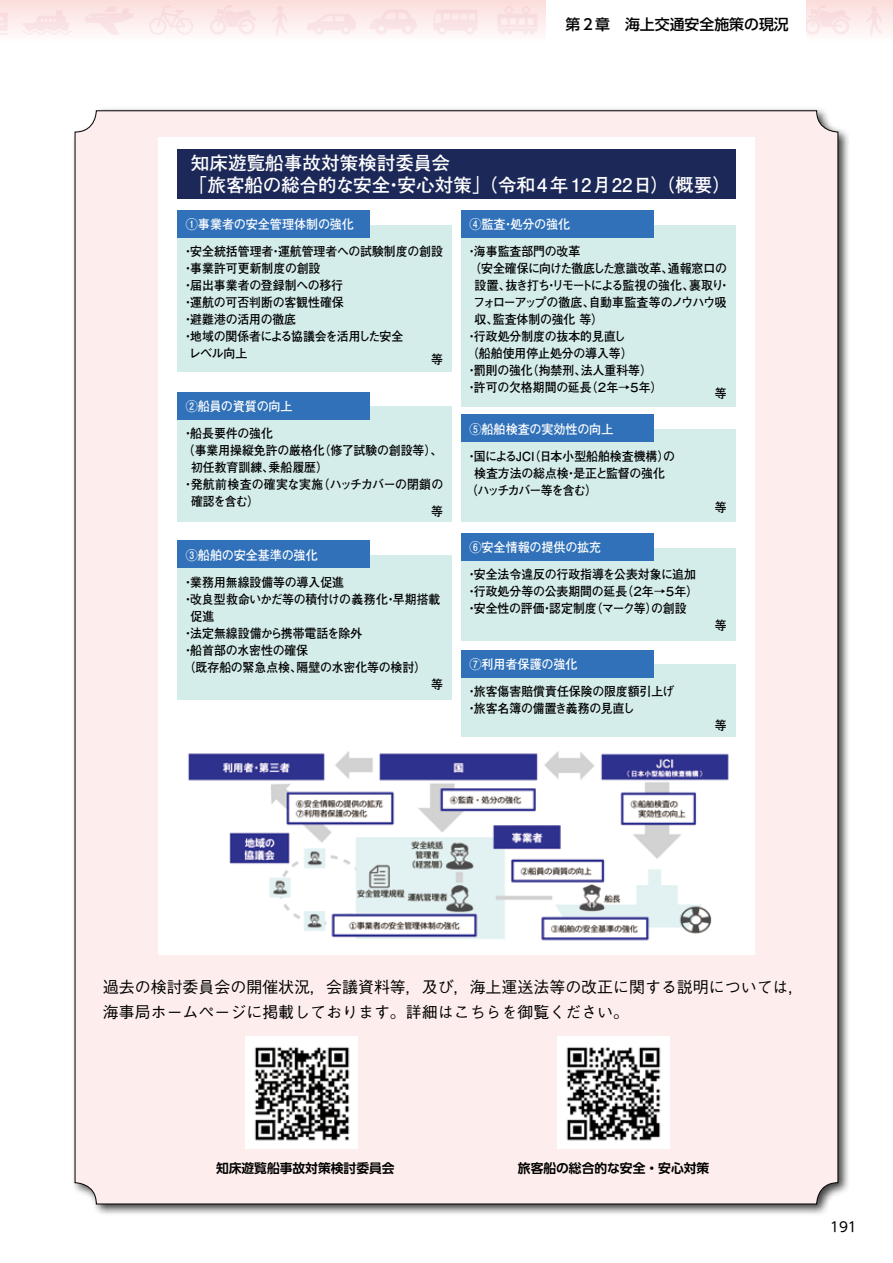
<style>
.page{position:relative;width:893px;height:1263px;background:#fff}
.page>*{position:absolute;margin:0;border:0;box-sizing:border-box;transform-origin:0 0}
.t1{font:700 18.6px/22.4px "Futo Go B101 Pro";color:#fff}
.t2{font:500 15.9px/25px "Gothic BBB Pro";color:#000}
.t3{font:500 14.85px "UD Shin Go Pr 6 N";color:#000}
.t4{font:13.5px "UD Shin M Go Pr 6 N";color:#000}
.t5{font:700 12.75px "Futo Go B101 Pro";color:#fff;scale:.95 1}
.t6{font:700 12.75px "UD Shin Go Pr 6 N De";color:#000}
.t7{font:700 12.75px "Futo Go B101 Pro";letter-spacing:-.02em;color:#fff;scale:.95 1}
.t8{font:700 12.6px/17px "Futo Go B101 Pro";color:#000;scale:.95 1}
.t9{font:700 12.6px "Futo Go B101 Pro";letter-spacing:-.09em;color:#000;scale:.95 1}
.t10{font:700 12.6px "Futo Go B101 Pro";letter-spacing:-.055em;color:#000;scale:.95 1}
.t11{font:700 12.6px "Futo Go B101 Pro";letter-spacing:-.04em;color:#000;scale:.95 1}
.t12{font:700 12.6px "Futo Go B101 Pro";letter-spacing:-.02em;color:#000;scale:.95 1}
.t13{font:700 12.6px "Futo Go B101 Pro";letter-spacing:-.075em;color:#000;scale:.95 1}
</style>
<div class="page">
<div style="left:71px;top:107px;width:780px;height:1109px;background:#000;opacity:.75"></div>
<div style="left:75px;top:111px;width:763px;height:1093px;background:#fdeeed;border-radius:21px"></div>
<img style="left:245px;top:1036px;width:113px;height:113px">
<img style="left:557px;top:1036px;width:112px;height:113px">
<div style="left:158px;top:137px;width:596px;height:817px;background:#fff"></div>
<div style="left:178px;top:150px;width:558px;height:49px;background:#1c2857"></div>
<div style="left:178px;top:225px;width:274px;height:147px;background:#d4ecea"></div>
<div style="left:178px;top:210px;width:192px;height:28px;background:#3071b9"></div>
<div style="left:461px;top:225px;width:274px;height:181px;background:#d4ecea"></div>
<div style="left:461px;top:210px;width:192px;height:28px;background:#3071b9"></div>
<div style="left:461px;top:429px;width:274px;height:93px;background:#d4ecea"></div>
<div style="left:461px;top:414px;width:192px;height:28px;background:#3071b9"></div>
<div style="left:178px;top:407px;width:274px;height:115px;background:#d4ecea"></div>
<div style="left:178px;top:392px;width:192px;height:27px;background:#3071b9"></div>
<div style="left:178px;top:555px;width:274px;height:145px;background:#d4ecea"></div>
<div style="left:178px;top:540px;width:192px;height:28px;background:#3071b9"></div>
<div style="left:461px;top:548px;width:274px;height:92px;background:#d4ecea"></div>
<div style="left:461px;top:533px;width:192px;height:27px;background:#3071b9"></div>
<div style="left:461px;top:665px;width:274px;height:72px;background:#d4ecea"></div>
<div style="left:461px;top:650px;width:192px;height:28px;background:#3071b9"></div>
<img style="left:188px;top:751px;width:541px;height:190px">
<div style="left:0;top:0;width:893px;height:42px;background:linear-gradient(to bottom,#fbdddb,#fffcfc)"></div>
<svg style="left:22px;top:10px;width:50px;height:25px"></svg>
<svg style="left:0;top:13px;width:8px;height:22px"></svg>
<svg style="left:85px;top:7px;width:49px;height:28px"></svg>
<svg style="left:149px;top:5px;width:44px;height:30px"></svg>
<svg style="left:210px;top:5px;width:47px;height:30px"></svg>
<svg style="left:272px;top:6px;width:16px;height:30px"></svg>
<svg style="left:307px;top:14px;width:49px;height:21px"></svg>
<svg style="left:370px;top:10px;width:47px;height:25px"></svg>
<svg style="left:433px;top:10px;width:44px;height:25px"></svg>
<svg style="left:497px;top:5px;width:40px;height:30px"></svg>
<svg style="left:806px;top:5px;width:45px;height:30px"></svg>
<svg style="left:866px;top:6px;width:16px;height:30px"></svg>
<div style="left:546px;top:0;width:260px;height:47px;background:#fff"></div>
<p class="t3" style="left:566px;top:12px;width:225px">第２章　海上交通安全施策の現況</p>
<h1 class="t1" style="left:188px;top:149px;width:544px">知床遊覧船事故対策検討委員会<br>「旅客船の総合的な安全・安心対策」（令和4年12月22日）（概要）</h1>
<p class="t5" style="left:186px;top:214px;width:178px">①事業者の安全管理体制の強化</p>
<p class="t8" style="left:182px;top:241px;width:276px">・安全統括管理者・運航管理者への試験制度の創設</p>
<p class="t8" style="left:182px;top:258px;width:147px">・事業許可更新制度の創設</p>
<p class="t8" style="left:182px;top:275px;width:171px">・届出事業者の登録制への移行</p>
<p class="t8" style="left:182px;top:293px;width:172px">・運航の可否判断の客観性確保</p>
<p class="t8" style="left:182px;top:310px;width:122px">・避難港の活用の徹底</p>
<p class="t11" style="left:182px;top:327px;width:234px">・地域の関係者による協議会を活用した安全</p>
<p class="t8" style="left:189px;top:344px;width:63px">レベル向上</p>
<p class="t8" style="left:431px;top:349px;width:14px">等</p>
<p class="t5" style="left:469px;top:214px;width:108px">④監査・処分の強化</p>
<p class="t8" style="left:466px;top:241px;width:122px">・海事監査部門の改革</p>
<p class="t8" style="left:469px;top:258px;width:273px">（安全確保に向けた徹底した意識改革、通報窓口の</p>
<p class="t9" style="left:475px;top:276px;width:271px">設置、抜き打ち・リモートによる監視の強化、裏取り・</p>
<p class="t10" style="left:474px;top:293px;width:268px">フォローアップの徹底、自動車監査等のノウハウ吸</p>
<p class="t8" style="left:475px;top:310px;width:137px">収、監査体制の強化 等）</p>
<p class="t8" style="left:466px;top:327px;width:170px">・行政処分制度の抜本的見直し</p>
<p class="t8" style="left:467px;top:344px;width:176px">（船舶使用停止処分の導入等）</p>
<p class="t8" style="left:466px;top:361px;width:198px">・罰則の強化（拘禁刑、法人重科等）</p>
<p class="t12" style="left:466px;top:378px;width:209px">・許可の欠格期間の延長（２年→５年）</p>
<p class="t8" style="left:715px;top:383px;width:14px">等</p>
<p class="t5" style="left:469px;top:419px;width:153px">⑤船舶検査の実効性の向上</p>
<p class="t8" style="left:466px;top:446px;width:222px">・国によるJCI（日本小型船舶検査機構）の</p>
<p class="t8" style="left:474px;top:463px;width:202px">検査方法の総点検・是正と監督の強化</p>
<p class="t13" style="left:466px;top:480px;width:140px">（ハッチカバー等を含む）</p>
<p class="t8" style="left:715px;top:497px;width:14px">等</p>
<p class="t7" style="left:186px;top:396px;width:114px">②船員の資質の向上</p>
<p class="t8" style="left:182px;top:423px;width:97px">・船長要件の強化</p>
<p class="t8" style="left:183px;top:440px;width:275px">（事業用操縦免許の厳格化（修了試験の創設等）、</p>
<p class="t8" style="left:191px;top:457px;width:146px">初任教育訓練、乗船履歴）</p>
<p class="t8" style="left:182px;top:474px;width:276px">・発航前検査の確実な実施（ハッチカバーの閉鎖の</p>
<p class="t8" style="left:191px;top:491px;width:74px">確認を含む）</p>
<p class="t8" style="left:431px;top:501px;width:14px">等</p>
<p class="t5" style="left:186px;top:544px;width:140px">③船舶の安全基準の強化</p>
<p class="t8" style="left:182px;top:572px;width:172px">・業務用無線設備等の導入促進</p>
<p class="t8" style="left:182px;top:589px;width:273px">・改良型救命いかだ等の積付けの義務化・早期搭載</p>
<p class="t8" style="left:191px;top:606px;width:26px">促進</p>
<p class="t8" style="left:182px;top:623px;width:191px">・法定無線設備から携帯電話を除外</p>
<p class="t8" style="left:182px;top:640px;width:134px">・船首部の水密性の確保</p>
<p class="t8" style="left:183px;top:657px;width:257px">（既存船の緊急点検、隔壁の水密化等の検討）</p>
<p class="t8" style="left:431px;top:674px;width:14px">等</p>
<p class="t5" style="left:469px;top:537px;width:140px">⑥安全情報の提供の拡充</p>
<p class="t8" style="left:466px;top:564px;width:247px">・安全法令違反の行政指導を公表対象に追加・行政処分等の公表期間の延長（２年→５年）・安全性の評価・認定制度（マーク等）の創設　</p>
<p class="t8" style="left:715px;top:615px;width:14px">等</p>
<p class="t5" style="left:469px;top:654px;width:115px">⑦利用者保護の強化</p>
<p class="t8" style="left:466px;top:681px;width:221px">・旅客傷害賠償責任保険の限度額引上げ・旅客名簿の備置き義務の見直し</p>
<p class="t8" style="left:715px;top:715px;width:14px">等</p>
<p class="t2" style="left:103px;top:973px;width:703px">過去の検討委員会の開催状況，会議資料等，及び，海上運送法等の改正に関する説明については，海事局ホームページに掲載しております。詳細はこちらを御覧ください。</p>
<p class="t6" style="left:216px;top:1157px;width:180px">知床遊覧船事故対策検討委員会</p>
<p class="t6" style="left:518px;top:1157px;width:193px">旅客船の総合的な安全・安心対策</p>
<p class="t4" style="left:830px;top:1216px;width:28px">191</p>
</div>
